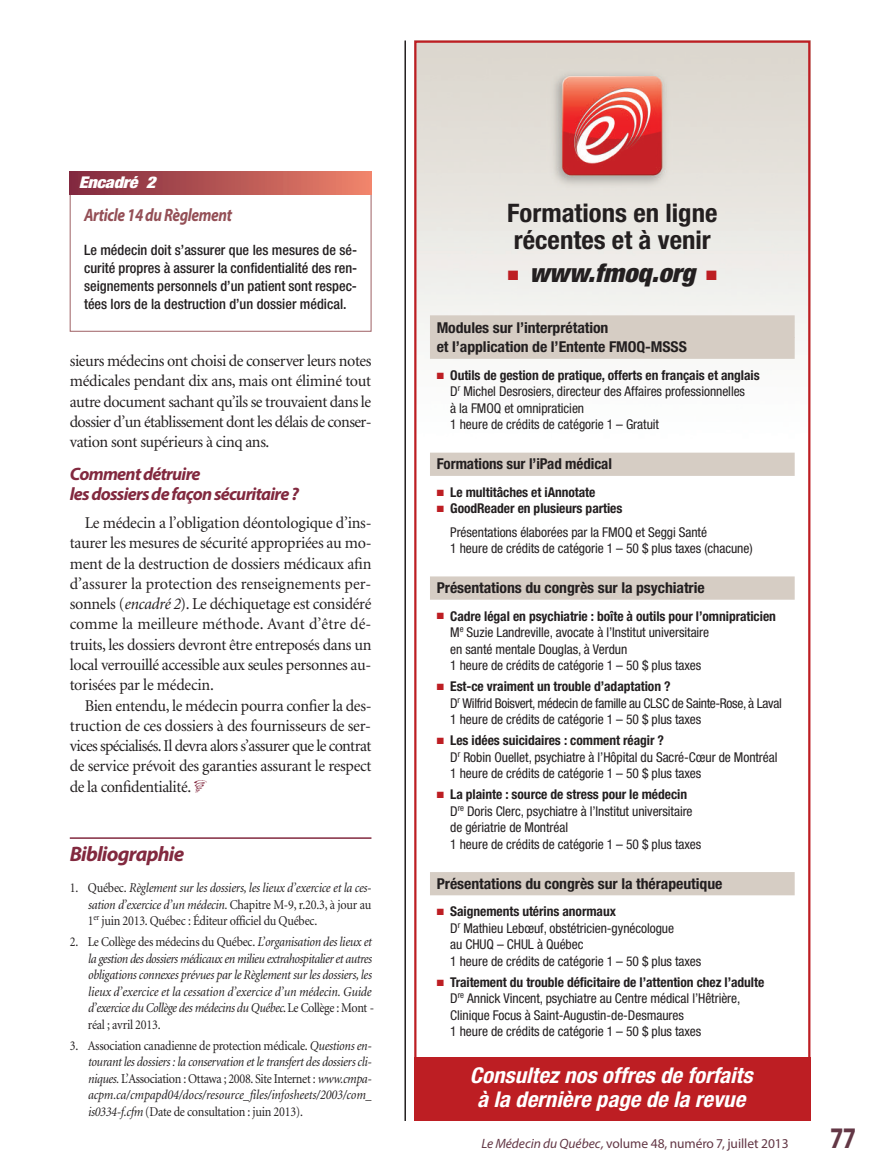
<style>
.page{position:relative;width:878px;height:1175px;background:#fff}
.page>*{position:absolute;margin:0;border:0;box-sizing:border-box;transform-origin:0 0}
.t1{font:700 30px "Myriad Pro";color:#633745;scale:.8 1}
.t2{font:700 condensed 25.5px/26.2px "Helvetica Neue";color:#231f20;scale:1.05 1}
.t3{font:italic 900 condensed 25.5px "Helvetica Neue";color:#231f20;scale:1.05 1}
.t4{font:italic 700 condensed 21.75px/24px "Helvetica Neue";color:#fff;text-align:center;scale:1.05 1}
.t5{font:italic 700 21px "Myriad Pro";letter-spacing:-.035em;color:#82293f}
.t6{font:italic 700 18px/20.2px "Myriad Pro";letter-spacing:-.04em;color:#82293f}
.t7{font:italic 700 18px "Myriad Pro";letter-spacing:-.025em;color:#944f56;scale:.85 1}
.t8{font:16.5px/20.2px "Minion";letter-spacing:-.025em;color:#231f20;text-align:justify}
.t9{font:italic 900 condensed 16.2px "Helvetica Neue";letter-spacing:-.015em;color:#fff;scale:1.11 1}
.t10{font:700 condensed 15px/19.5px "Helvetica Neue";letter-spacing:-.005em;color:#231f20;scale:1.05 1}
.t11{font:700 condensed 15px "Helvetica Neue";letter-spacing:-.005em;color:#231f20}
.t12{font:500 condensed 14.25px/18px "Helvetica Neue";color:#231f20;text-align:justify}
.t13{font:condensed 13.5px/16.5px "Helvetica Neue";letter-spacing:-.005em;color:#231f20}
.t14{font:italic 13.5px/16.5px "Minion";letter-spacing:-.02em;color:#231f20;scale:.9 1}
.t15{font:condensed 13.5px/16.5px "Helvetica Neue";letter-spacing:-.025em;color:#231f20}
.t16{font:13.5px "Myriad Pro";letter-spacing:-.005em;color:#633745}
.t17{font:700 condensed 13.5px "Helvetica Neue";letter-spacing:-.005em;color:#231f20}
.s1{font-style:italic}
.s2{font-style:normal}
.s3{color:#bd1e23}
.s4{font-weight:700}
</style>
<div class="page">
<hr style="left:70px;top:837px;width:301px;height:1px;background:#82293f">
<div style="left:70px;top:172px;width:301px;height:160px;border:1px solid #9e6064"></div>
<div style="left:70px;top:172px;width:301px;height:22px;background:linear-gradient(to right,#7e283e,#ed826a)"></div>
<hr style="left:404px;top:40px;width:2px;height:1080px;background:#231f20">
<img style="left:417px;top:43px;width:390px;height:433px">
<div style="left:430px;top:315px;width:364px;height:23px;background:#d6cdc4"></div>
<div style="left:430px;top:337px;width:364px;height:22px;background:#d6cdc4"></div>
<div style="left:430px;top:452px;width:364px;height:24px;background:#d6cdc4"></div>
<div style="left:430px;top:576px;width:364px;height:23px;background:#d6cdc4"></div>
<div style="left:430px;top:872px;width:364px;height:23px;background:#d6cdc4"></div>
<div style="left:414px;top:1058px;width:396px;height:62px;background:#bd1e23"></div>
<p class="t9" style="left:79px;top:177px;width:70px">Encadré 2</p>
<h3 class="t7" style="left:84px;top:208px;width:175px">Article 14 du Règlement</h3>
<p class="t12" style="left:84px;top:242px;width:275px">Le médecin doit s’assurer que les mesures de sé&shy;curité propres à assurer la confidentialité des ren&shy;seignements personnels d’un patient sont respec&shy;tées lors de la destruction d’un dossier médical.</p>
<p class="t8" style="left:70px;top:352px;width:303px">sieurs médecins ont choisi de conserver leurs notes médicales pendant dix ans, mais ont éliminé tout autre document sachant qu’ils se trouvaient dans le dossier d’un établissement dont les délais de conser&shy;vation sont supérieurs à cinq ans.</p>
<h3 class="t6" style="left:70px;top:465px;width:231px">Comment détruire<br>les dossiers de façon sécuritaire ?</h3>
<p class="t8" style="left:70px;top:514px;width:303px;text-indent:15px">Le médecin a l’obligation déontologique d’ins&shy;taurer les mesures de sécurité appropriées au mo&shy;ment de la destruction de dossiers médicaux afin d’assurer la protection des renseignements per&shy;sonnels (<span class="s1">encadré 2</span>). Le déchiquetage est considéré comme la meilleure méthode. Avant d’être dé&shy;truits, les dossiers devront être entreposés dans un local verrouillé accessible aux seules personnes au&shy;torisées par le médecin.</p>
<p class="t8" style="left:70px;top:696px;width:303px;text-indent:15px">Bien entendu, le médecin pourra confier la des&shy;truction de ces dossiers à des fournisseurs de ser&shy;vices spécialisés. Il devra alors s’assurer que le contrat de service prévoit des garanties assurant le respect de la confidentialité.</p>
<h3 class="t5" style="left:70px;top:846px;width:116px">Bibliographie</h3>
<p class="t14" style="left:88px;top:880px;width:316px;text-indent:-18px"><span class="s2">1. Québec.</span> Règlement sur les dossiers, les lieux d’exercice et la ces&shy;sation d’exercice d’un médecin. <span class="s2">Chapitre M-9, r.20.3, à jour au<br>1</span><sup>er</sup> <span class="s2">juin 2013. Québec : Éditeur officiel du Québec.</span></p>
<p class="t14" style="left:88px;top:934px;width:320px;text-indent:-18px"><span class="s2">2. Le Collège des médecins du Québec.</span> L’organisation des lieux et la gestion des dossiers médicaux en milieu extrahospitalier et autres obligations connexes prévues par le Règlement sur les dossiers, les lieux d’exercice et la cessation d’exercice d’un médecin. Guide d’exercice du Collège des médecins du Québec<span class="s2">. Le Collège : Mont - réal ; avril 2013.</span></p>
<p class="t14" style="left:88px;top:1038px;width:317px;text-indent:-18px"><span class="s2">3. Association canadienne de protection médicale.</span> Questions en&shy;tourant les dossiers : la conservation et le transfert des dossiers cli&shy;niques. <span class="s2">L’Asso ciation : Ottawa ; 2008. Site Internet :</span> www.cmpa&shy;acpm.ca/cmpapd04/docs/resource_files/infosheets/2003/com_ is0334-f.cfm <span class="s2">(Date de consultation : juin 2013).</span></p>
<h2 class="t2" style="left:507px;top:202px;width:202px">Formations en ligne récentes et à venir</h2>
<h2 class="t3" style="left:508px;top:263px;width:200px"><span class="s3">■</span> www.fmoq.org <span class="s3">■</span></h2>
<p class="t10" style="left:436px;top:319px;width:240px">Modules sur l’interprétation<br>et l’application de l’Entente FMOQ-MSSS</p>
<p class="t13" style="left:450px;top:368px;width:311px;text-indent:-14px"><span class="s3">■</span> <span class="s4">Outils de gestion de pratique, offerts en français et anglais </span>D<sup>r</sup> Michel Desrosiers, directeur des Affaires professionnelles<br>à la FMOQ et omnipraticien<br>1 heure de crédits de catégorie 1 – Gratuit</p>
<p class="t11" style="left:436px;top:458px;width:177px">Formations sur l’iPad médical</p>
<p class="t17" style="left:436px;top:487px;width:160px"><span class="s3">■</span> Le multitâches et iAnnotate</p>
<p class="t13" style="left:450px;top:498px;width:258px;line-height:23.2px;text-indent:-14px"><span class="s3">■</span> <span class="s4">GoodReader en plusieurs parties<br></span>Présentations élaborées par la FMOQ et Seggi Santé</p>
<p class="t13" style="left:450px;top:541px;width:304px">1 heure de crédits de catégorie 1 – 50 $ plus taxes (chacune)</p>
<p class="t10" style="left:436px;top:579px;width:257px">Présentations du congrès sur la psychiatrie</p>
<p class="t13" style="left:450px;top:609px;width:327px;text-indent:-14px"><span class="s3">■</span> <span class="s4">Cadre légal en psychiatrie : boîte à outils pour l’omnipraticien </span>M<sup>e</sup> Suzie Landreville, avocate à l’Institut universitaire<br>en santé mentale Douglas, à Verdun<br>1 heure de crédits de catégorie 1 – 50 $ plus taxes</p>
<p class="t15" style="left:450px;top:679px;width:333px;text-indent:-14px"><span class="s3">■</span> <span class="s4">Est-ce vraiment un trouble d’adaptation ?<br></span>D<sup>r</sup> Wilfrid Boisvert, médecin de famille au CLSC de Sainte-Rose, à Laval<br>1 heure de crédits de catégorie 1 – 50 $ plus taxes</p>
<p class="t13" style="left:450px;top:733px;width:329px;text-indent:-14px"><span class="s3">■</span> <span class="s4">Les idées suicidaires : comment réagir ?<br></span>D<sup>r</sup> Robin Ouellet, psychiatre à l’Hôpital du Sacré-Cœur de Montréal<br>1 heure de crédits de catégorie 1 – 50 $ plus taxes</p>
<p class="t13" style="left:450px;top:787px;width:252px;text-indent:-14px"><span class="s3">■</span> <span class="s4">La plainte : source de stress pour le médecin </span>D<sup>re</sup> Doris Clerc, psychiatre à l’Institut universitaire de gériatrie de Montréal<br>1 heure de crédits de catégorie 1 – 50 $ plus taxes</p>
<p class="t10" style="left:436px;top:874px;width:273px">Présentations du congrès sur la thérapeutique</p>
<p class="t13" style="left:450px;top:904px;width:252px;text-indent:-14px"><span class="s3">■</span> <span class="s4">Saignements utérins anormaux<br></span>D<sup>r</sup> Mathieu Lebœuf, obstétricien-gynécologue<br>au CHUQ – CHUL à Québec<br>1 heure de crédits de catégorie 1 – 50 $ plus taxes</p>
<p class="t13" style="left:450px;top:975px;width:315px;text-indent:-14px"><span class="s3">■</span> <span class="s4">Traitement du trouble déficitaire de l’attention chez l’adulte </span>D<sup>re</sup> Annick Vincent, psychiatre au Centre médical l’Hêtrière, Clinique Focus à Saint-Augustin-de-Desmaures<br>1 heure de crédits de catégorie 1 – 50 $ plus taxes</p>
<h3 class="t4" style="left:470px;top:1064px;width:271px">Consultez nos offres de forfaits à la dernière page de la revue</h3>
<p class="t16" style="left:481px;top:1138px;width:309px"><span class="s1">Le Médecin du Québec,</span> volume 48, numéro 7, juillet 2013</p>
<h1 class="t1" style="left:830px;top:1126px;width:34px">77</h1>
</div>
